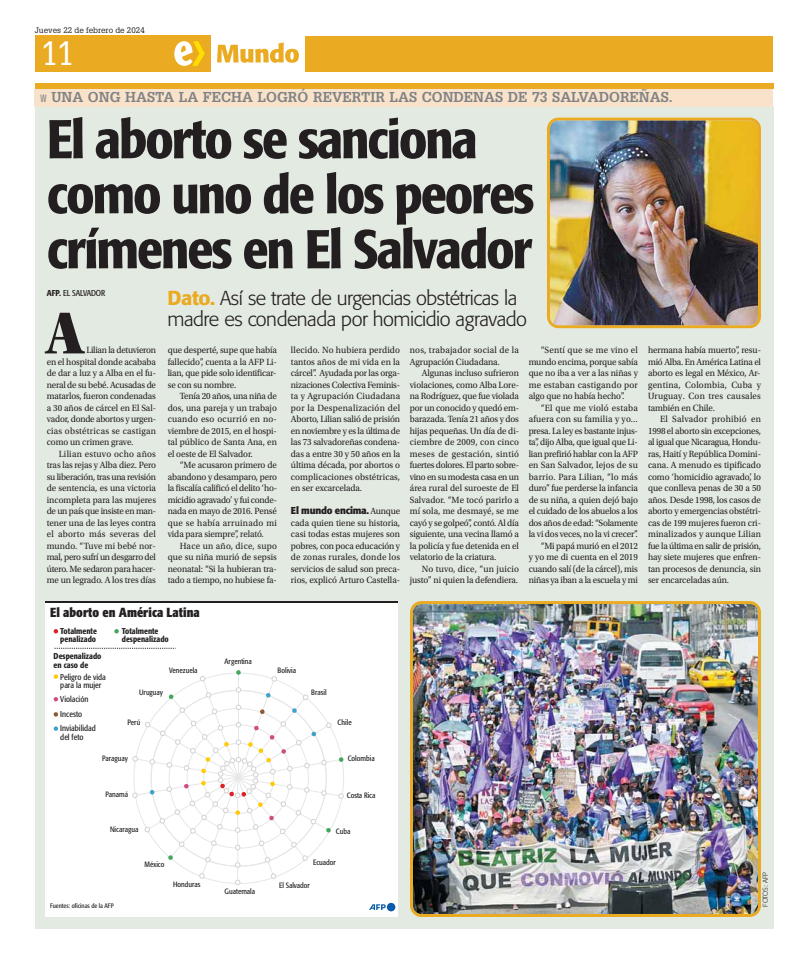
<style>
.page{position:relative;width:808px;height:964px;background:#fff}
.page>*{position:absolute;margin:0;border:0;box-sizing:border-box;transform-origin:0 0}
.t1{font:62.6px "Utopia Std Black Headline";color:#231f20;scale:.95 1}
.t2{font:500 condensed 54px/55px "Formata";letter-spacing:-.035em;color:#231f20;scale:1.05 1}
.t3{font:33px "Glypha LT Std";color:#fff}
.t4{font:300 20px/21px "Formata";letter-spacing:-.025em;color:#231f20}
.t5{font:700 14px "Glypha LT Std";color:#808285}
.t6{font:700 condensed 13px "Formata";color:#231f20}
.t7{font:700 10px "Formata";letter-spacing:-.025em;color:#231f20;scale:.95 1}
.t8{font:9.5px/11.5px "Utopia Std";letter-spacing:-.01em;color:#231f20;text-align:justify;scale:.95 1}
.t9{font:9.5px/11.5px "Utopia Std";letter-spacing:.015em;color:#231f20;scale:.95 1}
.t10{font:condensed 8.5px "Formata";letter-spacing:-.01em;color:#231f20}
.t11{font:500 condensed 8.4px/8.4px "Formata";color:#231f20}
.t12{font:condensed 8.4px/8.4px "Formata";color:#231f20}
.t13{font:8px "Glypha LT Std";color:#231f20}
.t14{font:condensed 7.7px "Formata";color:#231f20}
.t15{font:300 7px "Formata";letter-spacing:-.005em;color:#231f20}
.t16{font:condensed 6.5px "Formata";color:#231f20}
.s1{font-weight:500;color:#eaaa21}
.s2{font-weight:500}
.s3{font-family:"Utopia Std";font-weight:400;font-size:9.5px}
</style>
<div class="page">
<div style="left:305px;top:36px;width:468px;height:36px;background:#eaaa21"></div>
<svg style="left:217px;top:43px;width:82px;height:20px"></svg>
<div style="left:35px;top:35px;width:175px;height:37px;background:#eaaa21"></div>
<svg style="left:174px;top:41px;width:31px;height:25px"></svg>
<div style="left:35px;top:106px;width:738px;height:822px;background:#e3eae2"></div>
<div style="left:45px;top:601px;width:353px;height:314px;background:#fff"></div>
<hr style="left:45px;top:601px;width:353px;height:1px;background:#231f20">
<svg style="left:369px;top:903px;width:26px;height:8px"></svg>
<svg style="left:53px;top:697px;width:5px;height:5px"></svg>
<svg style="left:53px;top:674px;width:5px;height:5px"></svg>
<svg style="left:53px;top:712px;width:5px;height:5px"></svg>
<svg style="left:53px;top:726px;width:5px;height:5px"></svg>
<svg style="left:114px;top:629px;width:5px;height:5px"></svg>
<svg style="left:53px;top:629px;width:5px;height:5px"></svg>
<svg style="left:132px;top:670px;width:212px;height:215px"></svg>
<svg style="left:54px;top:648px;width:122px;height:1px"></svg>
<div style="left:35px;top:83px;width:738px;height:6px;background:#eaaa21"></div>
<div style="left:35px;top:89px;width:738px;height:17px;background:#f8e3ca"></div>
<svg style="left:547px;top:118px;width:214px;height:210px;background:#e4ac32"></svg>
<img style="left:550px;top:121px;width:208px;height:204px">
<svg style="left:410px;top:601px;width:351px;height:316px;background:#e9ac28"></svg>
<img style="left:413px;top:604px;width:345px;height:310px">
<p class="t13" style="left:35px;top:25px;width:111px">Jueves 22 de febrero de 2024</p>
<h3 class="t3" style="left:41px;top:34px;width:36px">11</h3>
<h3 class="t5" style="left:51px;top:92px;width:623px">UNA ONG HASTA LA FECHA LOGRÓ REVERTIR LAS CONDENAS DE 73 SALVADOREÑAS.</h3>
<h2 class="t2" style="left:47px;top:116px;width:466px">El aborto se sanciona como uno de los peores crímenes en El Salvador</h2>
<h3 class="t4" style="left:168px;top:289px;width:361px"><span class="s1">Dato.</span> Así se trate de urgencias obstétricas la madre es condenada por homicidio agravado</h3>
<p class="t10" style="left:47px;top:289px;width:60px"><span class="s2">AFP.</span> EL SALVADOR</p>
<h1 class="t1" style="left:47px;top:295px;width:40px">A</h1>
<p class="t8" style="left:529px;top:345px;width:116px;text-indent:12px">“Sentí que se me vino el mundo encima, porque sabía que no iba a ver a las niñas y me estaban castigando por algo que no había hecho”.</p>
<p class="t8" style="left:529px;top:403px;width:117px;text-align:right">“El que me violó estaba afuera con su familia y yo... presa. La ley es bastante injus&shy;ta”, dijo Alba, que igual que Li&shy;lian prefirió hablar con la AFP en San Salvador, lejos de su barrio. Para Lilian, “lo más duro” fue perderse la infancia de su niña, a quien dejó bajo el cuidado de los abuelos a los dos años de edad: “Solamente la vi dos veces, no la vi crecer”. “Mi papá murió en el 2012<br>y yo me di cuenta en el 2019 cuando salí (de la cárcel), mis niñas ya iban a la escuela y mi</p>
<p class="t8" style="left:648px;top:345px;width:120px">hermana había muerto”, resu&shy;mió Alba. En América Latina el aborto es legal en México, Ar&shy;gentina, Colombia, Cuba y Uruguay. Con tres causales también en Chile.</p>
<p class="t8" style="left:648px;top:414px;width:120px;text-indent:12px">El Salvador prohibió en 1998 el aborto sin excepciones, al igual que Nicaragua, Hondu&shy;ras, Haití y República Domini&shy;cana. A menudo es tipificado como ‘homicidio agravado’, lo que conlleva penas de 30 a 50 años. Desde 1998, los casos de aborto y emergencias obstétri&shy;cas de 199 mujeres fueron cri&shy;minalizados y aunque Lilian fue la última en salir de prisión, hay siete mujeres que enfren&shy;tan procesos de denuncia, sin ser encarceladas aún.</p>
<p class="t8" style="left:168px;top:345px;width:116px">que desperté, supe que había fallecido”, cuenta a la AFP Li&shy;lian, que pide solo identificar&shy;se con su nombre.</p>
<p class="t8" style="left:168px;top:391px;width:116px;text-indent:12px">Tenía 20 años, una niña de dos, una pareja y un trabajo cuando eso ocurrió en no&shy;viembre de 2015, en el hospi&shy;tal público de Santa Ana, en el oeste de El Salvador.</p>
<p class="t8" style="left:168px;top:460px;width:116px;text-indent:12px">“Me acusaron primero de abandono y desamparo, pero la fiscalía calificó el delito ‘ho&shy;micidio agravado’ y fui conde&shy;nada en mayo de 2016. Pensé que se había arruinado mi vida para siempre”, relató.</p>
<p class="t8" style="left:168px;top:541px;width:116px;text-indent:12px">Hace un año, dice, supo que su niña murió de sepsis neonatal: “Si la hubieran tra&shy;tado a tiempo, no hubiese fa-</p>
<p class="t8" style="left:47px;top:345px;width:116px;text-indent:40px">Lilian la detuvieron en el hospital donde acababa de dar a luz y a Alba en el fu&shy;neral de su bebé. Acusadas de matarlos, fueron condenadas a 30 años de cárcel en El Sal&shy;vador, donde abortos y urgen&shy;cias obstétricas se castigan como un crimen grave.</p>
<p class="t8" style="left:47px;top:449px;width:117px;text-indent:12px">Lilian estuvo ocho años tras las rejas y Alba diez. Pero su liberación, tras una revisión de sentencia, es una victoria incompleta para las mujeres de un país que insiste en man&shy;tener una de las leyes contra el aborto más severas del mundo. “Tuve mi bebé nor&shy;mal, pero sufrí un desgarro del útero. Me sedaron para hacer&shy;me un legrado. A los tres días</p>
<p class="t9" style="left:410px;top:345px;width:116px">nos, trabajador social de la<br>Agrupación Ciudadana.</p>
<p class="t8" style="left:410px;top:368px;width:116px;text-indent:12px">Algunas incluso sufrieron violaciones, como Alba Lore&shy;na Rodríguez, que fue violada por un conocido y quedó em&shy;barazada. Tenía 21 años y dos hijas pequeñas. Un día de di&shy;ciembre de 2009, con cinco meses de gestación, sintió fuertes dolores. El parto sobre&shy;vino en su modesta casa en un área rural del suroeste de El Salvador. “Me tocó parirlo a mí sola, me desmayé, se me cayó y se golpeó”, contó. Al día siguiente, una vecina llamó a la policía y fue detenida en el velatorio de la criatura.</p>
<p class="t8" style="left:410px;top:564px;width:116px;text-align:right">No tuvo, dice, “un juicio justo” ni quien la defendiera.</p>
<p class="t8" style="left:291px;top:345px;width:116px">llecido. No hubiera perdido tantos años de mi vida en la cárcel”. Ayudada por las orga&shy;nizaciones Colectiva Feminis&shy;ta y Agrupación Ciudadana por la Despenalización del Aborto, Lilian salió de prisión en noviembre y es la última de las 73 salvadoreñas condena&shy;das a entre 30 y 50 años en la última década, por abortos o complicaciones obstétricas, en ser excarcelada.</p>
<p class="t7" style="left:291px;top:506px;width:116px">El mundo encima. <span class="s3">Aunque</span></p>
<p class="t8" style="left:291px;top:518px;width:116px">cada quien tiene su historia, casi todas estas mujeres son pobres, con poca educación y de zonas rurales, donde los servicios de salud son preca&shy;rios, explicó Arturo Castella-</p>
<h3 class="t6" style="left:50px;top:607px;width:151px">El aborto en América Latina</h3>
<p class="t11" style="left:60px;top:627px;width:38px">Totalmente penalizado</p>
<p class="t12" style="left:60px;top:673px;width:47px">Peligro de vida para la mujer</p>
<p class="t12" style="left:60px;top:692px;width:30px;line-height:15.1px">Violación<br>Incesto</p>
<p class="t12" style="left:60px;top:724px;width:37px">Inviabilidad del feto</p>
<p class="t11" style="left:54px;top:653px;width:49px">Despenalizado en caso de</p>
<p class="t11" style="left:122px;top:627px;width:48px">Totalmente despenalizado</p>
<p class="t14" style="left:169px;top:667px;width:30px">Venezuela</p>
<p class="t14" style="left:139px;top:689px;width:26px">Uruguay</p>
<p class="t14" style="left:225px;top:658px;width:29px">Argentina</p>
<p class="t14" style="left:278px;top:667px;width:20px">Bolivia</p>
<p class="t14" style="left:311px;top:689px;width:17px">Brasil</p>
<p class="t14" style="left:128px;top:719px;width:14px">Perú</p>
<p class="t14" style="left:338px;top:719px;width:16px">Chile</p>
<p class="t14" style="left:102px;top:755px;width:27px">Paraguay</p>
<p class="t14" style="left:348px;top:755px;width:29px">Colombia</p>
<p class="t14" style="left:106px;top:791px;width:24px">Panamá</p>
<p class="t14" style="left:347px;top:792px;width:30px">Costa Rica</p>
<p class="t14" style="left:110px;top:826px;width:30px">Nicaragua</p>
<p class="t14" style="left:336px;top:828px;width:16px">Cuba</p>
<p class="t16" style="left:50px;top:903px;width:65px">Fuentes: oficinas de la AFP</p>
<p class="t14" style="left:145px;top:861px;width:21px">México</p>
<p class="t14" style="left:313px;top:859px;width:24px">Ecuador</p>
<p class="t14" style="left:173px;top:881px;width:29px">Honduras</p>
<p class="t14" style="left:225px;top:888px;width:32px">Guatemala</p>
<p class="t14" style="left:279px;top:882px;width:32px">El Salvador</p>
<p class="t15" style="left:762px;top:906px;width:36px;rotate:-90deg">FOTOS: AFP</p>
</div>
